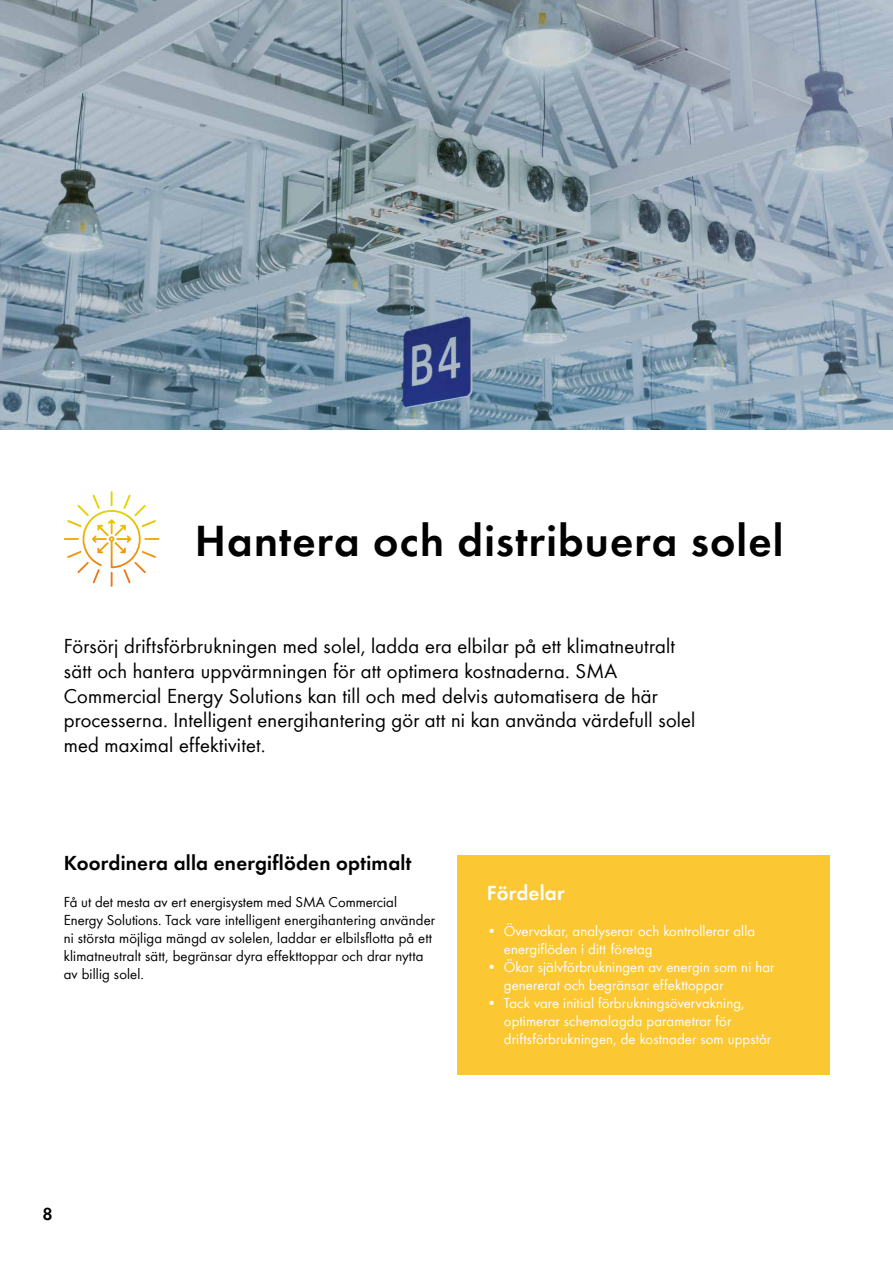
<style>
.page{position:relative;width:893px;height:1263px;background:#fff}
.page>*{position:absolute;margin:0;border:0;box-sizing:border-box;transform-origin:0 0}
.t1{font:600 45px "SMA Futura Global";letter-spacing:.025em;color:#000}
.t2{font:21px/24.8px "SMA Futura Global";letter-spacing:.01em;color:#000}
.t3{font:600 21px "SMA Futura Global";letter-spacing:.01em;color:#000}
.t4{font:600 21px "SMA Futura Global";letter-spacing:.01em;color:#fff}
.t5{font:600 18px "SMA Futura Global";color:#000}
.t6{font:15px/18px "SMA Futura Global";letter-spacing:.01em;color:#fff}
.t7{font:15px/18px "SMA Futura Global";letter-spacing:.01em;color:#000}
</style>
<div class="page">
<svg style="left:67px;top:491px;width:89px;height:77px"></svg>
<div style="left:457px;top:855px;width:372px;height:219px;background:#fbc733"></div>
<img style="left:0;top:0;width:893px;height:429px">
<h1 class="t1" style="left:195px;top:514px;width:590px">Hantera och distribuera solel</h1>
<p class="t2" style="left:64px;top:634px;width:633px">Försörj driftsförbrukningen med solel, ladda era elbilar på ett klimatneutralt sätt och hantera uppvärmningen för att optimera kostnaderna. SMA Commercial Energy Solutions kan till och med delvis automatisera de här processerna. Intelligent energihantering gör att ni kan använda värdefull solel med maximal effektivitet.</p>
<p class="t3" style="left:64px;top:851px;width:349px">Koordinera alla energiflöden optimalt</p>
<p class="t7" style="left:64px;top:892px;width:373px">Få ut det mesta av ert energisystem med SMA Commercial Energy Solutions. Tack vare intelligent energihantering använder ni största möjliga mängd av solelen, laddar er elbilsflotta på ett klimatneutralt sätt, begränsar dyra effekttoppar och drar nytta av billig solel.</p>
<p class="t4" style="left:487px;top:881px;width:79px">Fördelar</p>
<p class="t6" style="left:504px;top:922px;width:253px;text-indent:-17px">• Övervakar, analyserar och kontrollerar alla energiflöden i ditt företag</p>
<p class="t6" style="left:504px;top:958px;width:272px;text-indent:-17px">• Ökar självförbrukningen av energin som ni har genererat och begränsar effekttoppar</p>
<p class="t6" style="left:504px;top:994px;width:269px;text-indent:-17px">• Tack vare initial förbrukningsövervakning, optimerar schemalagda parametrar för driftsförbrukningen, de kostnader som uppstår</p>
<p class="t5" style="left:43px;top:1204px;width:12px">8</p>
</div>
